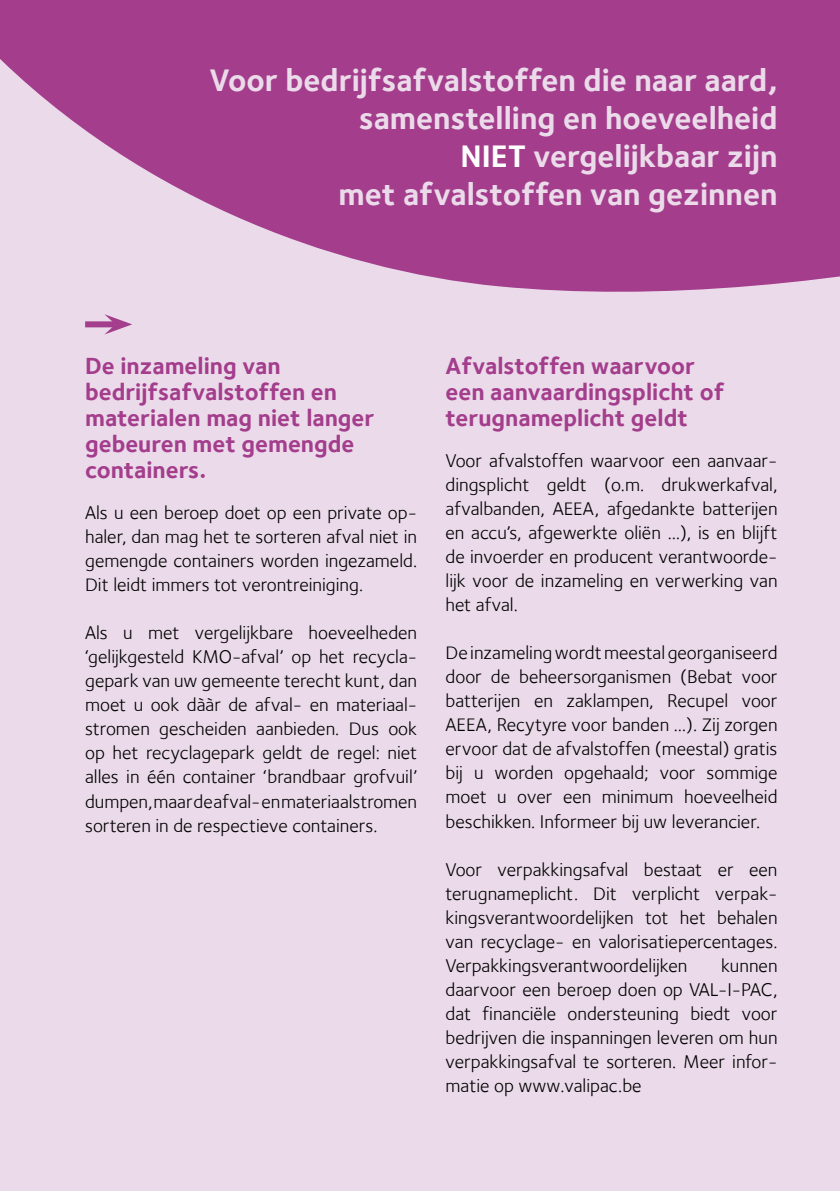
<style>
.page{position:relative;width:840px;height:1191px;background:#fff}
.page>*{position:absolute;margin:0;border:0;box-sizing:border-box;transform-origin:0 0}
.t1{font:700 32px/38px "Foundry Sterling";color:#ebdbea;text-align:right}
.t2{font:700 24px/26px "Foundry Sterling";color:#a33d8c}
.t3{font:19px/24px "Foundry Sterling";color:#000;text-align:justify}
.s1{color:#fff}
</style>
<div class="page">
<div style="left:0;top:0;width:839px;height:1191px;background:#ebdbea"></div>
<svg style="left:0;top:0;width:839px;height:292px;fill:#a33d8c"></svg>
<div style="left:85px;top:321px;width:30px;height:6px;background:#a33d8c"></div>
<svg style="left:104px;top:314px;width:28px;height:20px"></svg>
<h1 class="t1" style="left:209px;top:61px;width:569px">Voor bedrijfsafvalstoffen die naar aard, samenstelling en hoeveelheid<br><span class="s1">ni et</span> vergelijkbaar zijn<br>met afvalstoffen van gezinnen</h1>
<p class="t2" style="left:85px;top:353px;width:290px">De inzameling van bedrijfsafvalstoffen en materialen mag niet langer gebeuren met gemengde containers.</p>
<p class="t3" style="left:85px;top:501px;width:333px">Als u een beroep doet op een private op&shy;haler, dan mag het te sorteren afval niet in gemengde containers worden ingezameld.<br>Dit leidt immers tot verontreiniging.</p>
<p class="t3" style="left:85px;top:621px;width:333px">Als u met vergelijkbare hoeveelheden ‘gelijkgesteld KMO-afval’ op het recycla&shy;gepark van uw gemeente terecht kunt, dan moet u ook dààr de afval- en materiaal&shy;stromen gescheiden aanbieden. Dus ook op het recyclagepark geldt de regel: niet alles in één container ‘brandbaar grofvuil’ dumpen, maar de afval- en materiaalstromen sorteren in de respectieve containers.</p>
<p class="t2" style="left:445px;top:353px;width:280px">Afvalstoffen waarvoor een aanvaardingsplicht of terugnameplicht geldt</p>
<p class="t3" style="left:445px;top:449px;width:333px">Voor afvalstoffen waarvoor een aanvaar&shy;dingsplicht geldt (o.m. drukwerkafval, afvalbanden, AEEA, afgedankte batterijen en accu’s, afgewerkte oliën …), is en blijft de invoerder en producent verantwoorde&shy;lijk voor de inzameling en verwerking van het afval.</p>
<p class="t3" style="left:445px;top:641px;width:333px">De inzameling wordt meestal georganiseerd door de beheersorganismen (Bebat voor batterijen en zaklampen, Recupel voor AEEA, Recytyre voor banden …). Zij zorgen ervoor dat de afvalstoffen (meestal) gratis bij u worden opgehaald; voor sommige moet u over een minimum hoeveelheid beschikken. Informeer bij uw leverancier.</p>
<p class="t3" style="left:445px;top:857px;width:333px">Voor verpakkingsafval bestaat er een terugnameplicht. Dit verplicht verpak&shy;kingsverantwoordelijken tot het behalen van recyclage- en valorisatiepercentages.<br>Verpakkingsverantwoordelijken</p>
<p class="t3" style="left:445px;top:953px;width:333px;text-indent:275px">kunnen daarvoor een beroep doen op VAL-I-PAC, dat financiële ondersteuning biedt voor bedrijven die inspanningen leveren om hun verpakkingsafval te sorteren. Meer infor&shy;matie op www.valipac.be</p>
</div>
